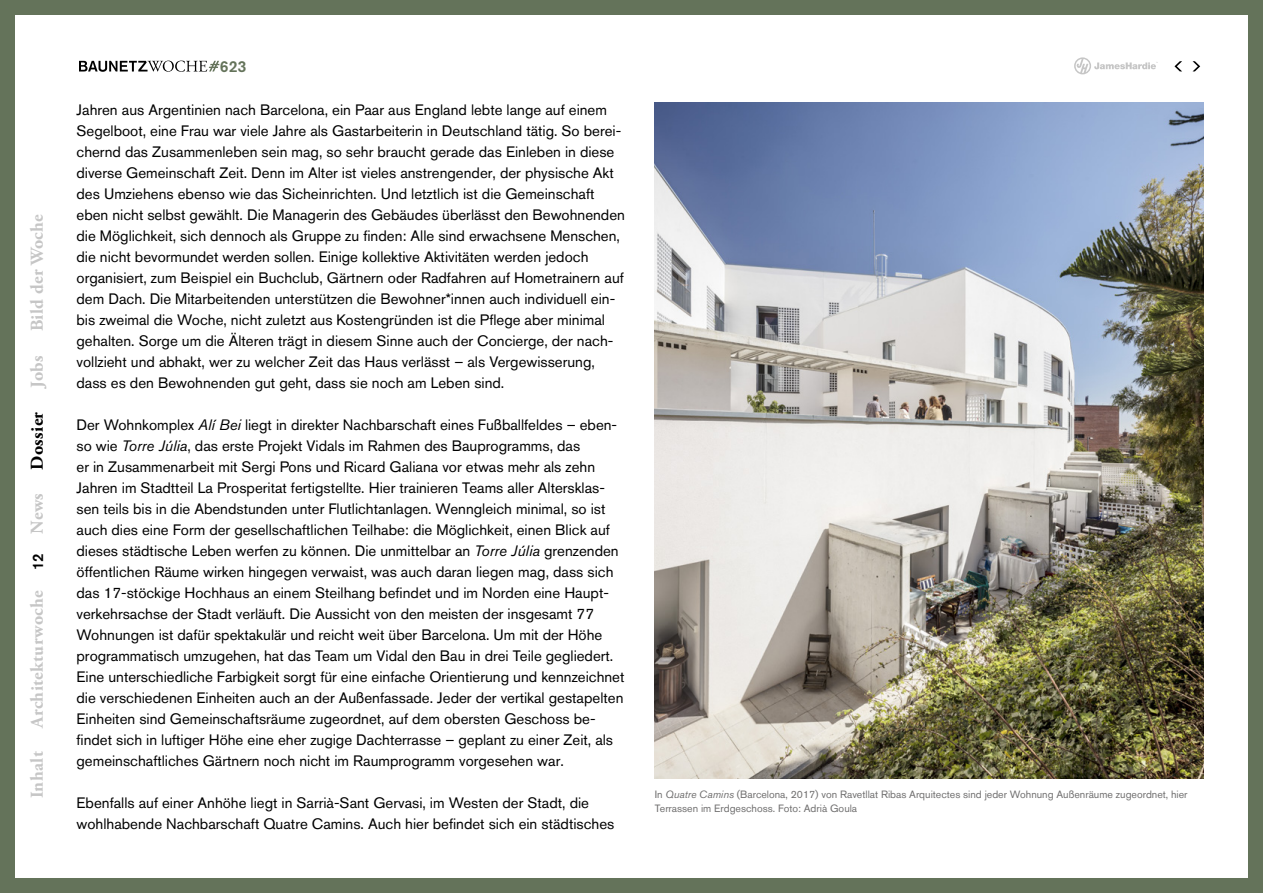
<style>
.page{position:relative;width:1263px;height:893px;background:#fff}
.page>*{position:absolute;margin:0;border:0;box-sizing:border-box;transform-origin:0 0}
.t1{font:700 18px "Adobe Garamond Pro";letter-spacing:.02em;color:#c6c6c6}
.t2{font:700 18px "Adobe Garamond Pro";letter-spacing:.02em;color:#000}
.t3{font:500 15.75px "Akzidenz Grotesk BQ";color:#64735a}
.t4{font:15px/21px "Akzidenz Grotesk BQ";color:#000}
.t5{font:500 15px "Akzidenz Grotesk BQ";color:#000}
.t6{font:10.5px/13.5px "Akzidenz Grotesk BQ";color:#706f6f}
.s1{font-style:italic}
</style>
<div class="page">
<div style="left:0;top:0;width:1263px;height:893px;border:15px solid #64735a"></div>
<svg style="left:1192px;top:61px;width:8px;height:10px"></svg>
<svg style="left:1174px;top:61px;width:8px;height:10px"></svg>
<svg style="left:1074px;top:57px;width:84px;height:17px"></svg>
<img style="left:655px;top:102px;width:548px;height:676px">
<svg style="left:79px;top:61px;width:140px;height:11px"></svg>
<p class="t1" style="left:27px;top:331px;width:119px;rotate:-90deg">Bild der Woche</p>
<p class="t1" style="left:27px;top:388px;width:34px;rotate:-90deg">Jobs</p>
<p class="t2" style="left:27px;top:470px;width:59px;rotate:-90deg">Dossier</p>
<p class="t1" style="left:27px;top:534px;width:42px;rotate:-90deg">News</p>
<p class="t5" style="left:29px;top:570px;width:18px;rotate:-90deg">12</p>
<p class="t1" style="left:27px;top:728px;width:139px;rotate:-90deg">Architekturwoche</p>
<p class="t1" style="left:27px;top:798px;width:49px;rotate:-90deg">Inhalt</p>
<p class="t3" style="left:220px;top:56px;width:28px">623</p>
<p class="t4" style="left:77px;top:99px;width:550px">Jahren aus Argentinien nach Barcelona, ein Paar aus England lebte lange auf einem Segelboot, eine Frau war viele Jahre als Gastarbeiterin in Deutschland tätig. So berei&shy;chernd das Zusammenleben sein mag, so sehr braucht gerade das Einleben in diese diverse Gemeinschaft Zeit. Denn im Alter ist vieles anstrengender, der physische Akt des Umziehens ebenso wie das Sicheinrichten. Und letztlich ist die Gemeinschaft eben nicht selbst gewählt. Die Managerin des Gebäudes überlässt den Bewohnenden die Möglichkeit, sich dennoch als Gruppe zu finden: Alle sind erwachsene Menschen, die nicht bevormundet werden sollen. Einige kollektive Aktivitäten werden jedoch organisiert, zum Beispiel ein Buchclub, Gärtnern oder Radfahren auf Hometrainern auf dem Dach. Die Mitarbeitenden unterstützen die Bewohner*innen auch individuell ein&shy;bis zweimal die Woche, nicht zuletzt aus Kostengründen ist die Pflege aber minimal gehalten. Sorge um die Älteren trägt in diesem Sinne auch der Concierge, der nach&shy;vollzieht und abhakt, wer zu welcher Zeit das Haus verlässt – als Vergewisserung, dass es den Bewohnenden gut geht, dass sie noch am Leben sind.</p>
<p class="t4" style="left:77px;top:414px;width:549px">Der Wohnkomplex <span class="s1">Alí Bei</span> liegt in direkter Nachbarschaft eines Fußballfeldes – eben&shy;so wie <span class="s1">Torre Júlia</span>, das erste Projekt Vidals im Rahmen des Bauprogramms, das<br>er in Zusammenarbeit mit Sergi Pons und Ricard Galiana vor etwas mehr als zehn Jahren im Stadtteil La Prosperitat fertigstellte. Hier trainieren Teams aller Altersklas&shy;sen teils bis in die Abendstunden unter Flutlichtanlagen. Wenngleich minimal, so ist auch dies eine Form der gesellschaftlichen Teilhabe: die Möglichkeit, einen Blick auf dieses städtische Leben werfen zu können. Die unmittelbar an <span class="s1">Torre Júlia</span> grenzenden öffentlichen Räume wirken hingegen verwaist, was auch daran liegen mag, dass sich das 17-stöckige Hochhaus an einem Steilhang befindet und im Norden eine Haupt&shy;verkehrsachse der Stadt verläuft. Die Aussicht von den meisten der insgesamt 77<br>Wohnungen ist dafür spektakulär und reicht weit über Barcelona. Um mit der Höhe programmatisch umzugehen, hat das Team um Vidal den Bau in drei Teile gegliedert.<br>Eine unterschiedliche Farbigkeit sorgt für eine einfache Orientierung und kennzeichnet die verschiedenen Einheiten auch an der Außenfassade. Jeder der vertikal gestapelten Einheiten sind Gemeinschaftsräume zugeordnet, auf dem obersten Geschoss be&shy;findet sich in luftiger Höhe eine eher zugige Dachterrasse – geplant zu einer Zeit, als gemeinschaftliches Gärtnern noch nicht im Raumprogramm vorgesehen war.</p>
<p class="t4" style="left:77px;top:792px;width:539px">Ebenfalls auf einer Anhöhe liegt in Sarrià-Sant Gervasi, im Westen der Stadt, die wohlhabende Nachbarschaft Quatre Camins. Auch hier befindet sich ein städtisches</p>
<p class="t6" style="left:655px;top:788px;width:534px">In <span class="s1">Quatre Camins</span> (Barcelona, 2017) von Ravetllat Ribas Arquitectes sind jeder Wohnung Außenräume zugeordnet, hier<br>Terrassen im Erdgeschoss. Foto: Adrià Goula</p>
</div>
